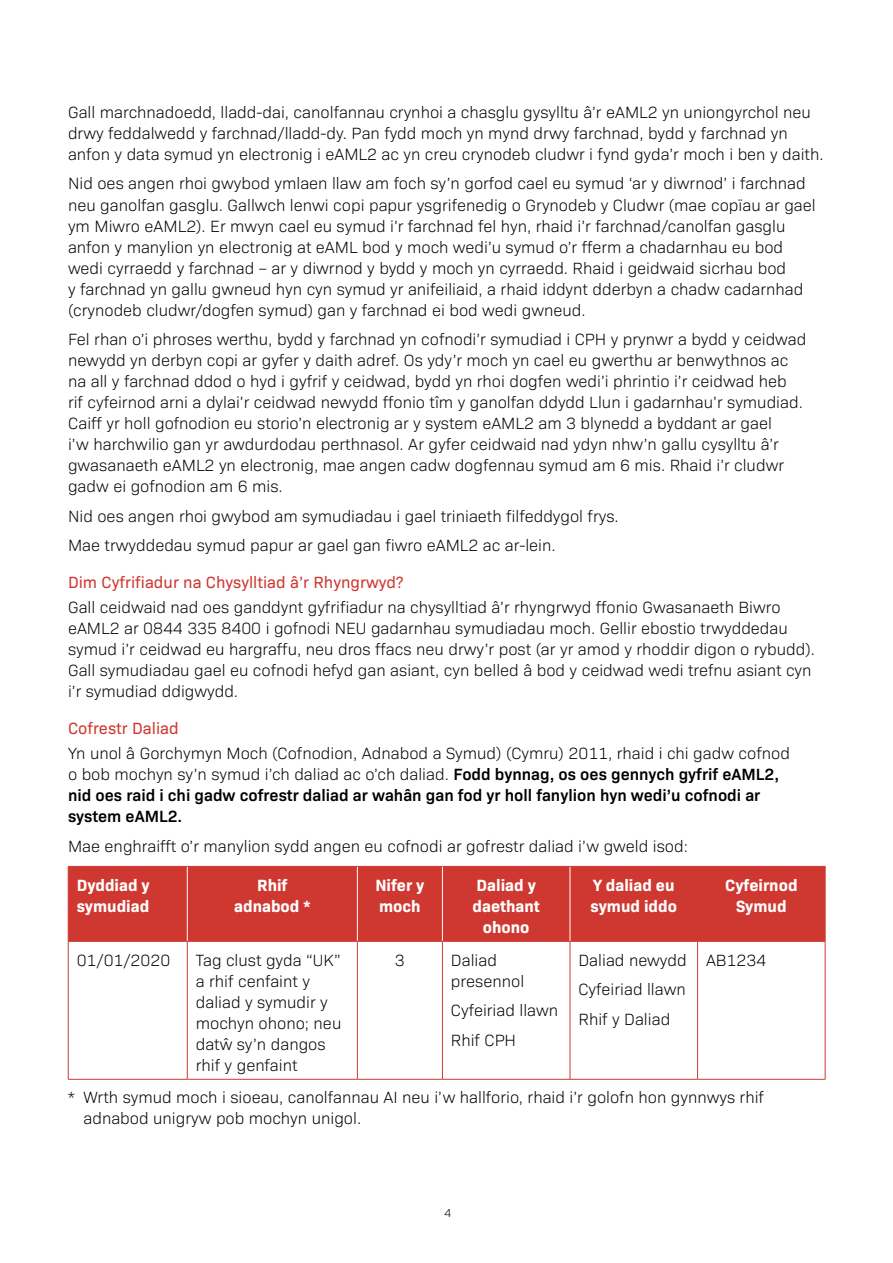
<style>
.page{position:relative;width:893px;height:1263px;background:#fff}
.page>*{position:absolute;margin:0;border:0;box-sizing:border-box;transform-origin:0 0}
.Body_Text{font:300 16.5px/21px "Bio Sans";color:#000}
.Body_Text-2{font:600 16.5px/21px "Bio Sans";color:#000}
.Table_Heading_Centre{font:700 16.5px/21px "Bio Sans";color:#fff;text-align:center}
.H3_Sub_Heading{font:16.5px "Bio Sans";color:#cf3830}
.Table_Heading{font:700 16.5px/21px "Bio Sans";color:#fff}
.t1{font:300 11.7px "Bio Sans";color:#000}
.s1{font-weight:300}
</style>
<div class="page">
<div style="left:69px;top:867px;width:756px;height:74px;background:#cf3830"></div>
<hr style="left:187px;top:866px;width:1px;height:75px;background:#fff">
<hr style="left:357px;top:866px;width:1px;height:75px;background:#fff">
<hr style="left:442px;top:866px;width:1px;height:75px;background:#fff">
<hr style="left:570px;top:866px;width:1px;height:75px;background:#fff">
<hr style="left:68px;top:866px;width:1px;height:75px;background:#cf3830">
<hr style="left:68px;top:866px;width:119px;height:1px;background:#cf3830">
<hr style="left:68px;top:941px;width:119px;height:1px;background:#cf3830">
<hr style="left:187px;top:866px;width:170px;height:1px;background:#cf3830">
<hr style="left:357px;top:866px;width:85px;height:1px;background:#cf3830">
<hr style="left:442px;top:866px;width:128px;height:1px;background:#cf3830">
<hr style="left:187px;top:941px;width:170px;height:1px;background:#cf3830">
<hr style="left:357px;top:941px;width:85px;height:1px;background:#cf3830">
<hr style="left:442px;top:941px;width:128px;height:1px;background:#cf3830">
<hr style="left:570px;top:866px;width:128px;height:1px;background:#cf3830">
<hr style="left:698px;top:866px;width:127px;height:1px;background:#cf3830">
<hr style="left:697px;top:866px;width:1px;height:75px;background:#cf3830">
<hr style="left:825px;top:866px;width:1px;height:75px;background:#cf3830">
<hr style="left:570px;top:941px;width:128px;height:1px;background:#cf3830">
<hr style="left:698px;top:941px;width:127px;height:1px;background:#cf3830">
<hr style="left:68px;top:941px;width:1px;height:138px;background:#cf3830">
<hr style="left:187px;top:941px;width:1px;height:138px;background:#cf3830">
<hr style="left:357px;top:941px;width:1px;height:138px;background:#cf3830">
<hr style="left:442px;top:941px;width:1px;height:138px;background:#cf3830">
<hr style="left:570px;top:941px;width:1px;height:138px;background:#cf3830">
<hr style="left:697px;top:941px;width:1px;height:138px;background:#cf3830">
<hr style="left:825px;top:941px;width:1px;height:138px;background:#cf3830">
<hr style="left:68px;top:1079px;width:119px;height:1px;background:#cf3830">
<hr style="left:187px;top:1079px;width:170px;height:1px;background:#cf3830">
<hr style="left:357px;top:1079px;width:85px;height:1px;background:#cf3830">
<hr style="left:442px;top:1079px;width:128px;height:1px;background:#cf3830">
<hr style="left:570px;top:1079px;width:128px;height:1px;background:#cf3830">
<hr style="left:698px;top:1079px;width:127px;height:1px;background:#cf3830">
<p class="Body_Text" style="left:68px;top:101px;width:757px">Gall marchnadoedd, lladd-dai, canolfannau crynhoi a chasglu gysylltu â’r eAML2 yn uniongyrchol neu drwy feddalwedd y farchnad/lladd-dy. Pan fydd moch yn mynd drwy farchnad, bydd y farchnad yn anfon y data symud yn electronig i eAML2 ac yn creu crynodeb cludwr i fynd gyda’r moch i ben y daith.</p>
<p class="Body_Text" style="left:68px;top:172px;width:749px">Nid oes angen rhoi gwybod ymlaen llaw am foch sy’n gorfod cael eu symud ‘ar y diwrnod’ i farchnad neu ganolfan gasglu. Gallwch lenwi copi papur ysgrifenedig o Grynodeb y Cludwr (mae copïau ar gael ym Miwro eAML2). Er mwyn cael eu symud i’r farchnad fel hyn, rhaid i’r farchnad/canolfan gasglu anfon y manylion yn electronig at eAML bod y moch wedi’u symud o’r fferm a chadarnhau eu bod wedi cyrraedd y farchnad – ar y diwrnod y bydd y moch yn cyrraedd. Rhaid i geidwaid sicrhau bod<br>y farchnad yn gallu gwneud hyn cyn symud yr anifeiliaid, a rhaid iddynt dderbyn a chadw cadarnhad (crynodeb cludwr/dogfen symud) gan y farchnad ei bod wedi gwneud.</p>
<p class="Body_Text" style="left:68px;top:328px;width:740px">Fel rhan o’i phroses werthu, bydd y farchnad yn cofnodi’r symudiad i CPH y prynwr a bydd y ceidwad newydd yn derbyn copi ar gyfer y daith adref. Os ydy’r moch yn cael eu gwerthu ar benwythnos ac na all y farchnad ddod o hyd i gyfrif y ceidwad, bydd yn rhoi dogfen wedi’i phrintio i’r ceidwad heb<br>rif cyfeirnod arni a dylai’r ceidwad newydd ffonio tîm y ganolfan ddydd Llun i gadarnhau’r symudiad.<br>Caiff yr holl gofnodion eu storio’n electronig ar y system eAML2 am 3 blynedd a byddant ar gael<br>i’w harchwilio gan yr awdurdodau perthnasol. Ar gyfer ceidwaid nad ydyn nhw’n gallu cysylltu â’r gwasanaeth eAML2 yn electronig, mae angen cadw dogfennau symud am 6 mis. Rhaid i’r cludwr gadw ei gofnodion am 6 mis.</p>
<p class="Body_Text" style="left:68px;top:504px;width:552px">Nid oes angen rhoi gwybod am symudiadau i gael triniaeth filfeddygol frys.</p>
<p class="Body_Text" style="left:68px;top:534px;width:489px">Mae trwyddedau symud papur ar gael gan fiwro eAML2 ac ar-lein.</p>
<h3 class="H3_Sub_Heading" style="left:68px;top:570px;width:337px">Dim Cyfrifiadur na Chysylltiad â’r Rhyngrwyd?</h3>
<p class="Body_Text" style="left:68px;top:596px;width:748px">Gall ceidwaid nad oes ganddynt gyfrifiadur na chysylltiad â’r rhyngrwyd ffonio Gwasanaeth Biwro eAML2 ar 0844 335 8400 i gofnodi NEU gadarnhau symudiadau moch. Gellir ebostio trwyddedau symud i’r ceidwad eu hargraffu, neu dros ffacs neu drwy’r post (ar yr amod y rhoddir digon o rybudd).<br>Gall symudiadau gael eu cofnodi hefyd gan asiant, cyn belled â bod y ceidwad wedi trefnu asiant cyn i’r symudiad ddigwydd.</p>
<h3 class="H3_Sub_Heading" style="left:68px;top:716px;width:112px">Cofrestr Daliad</h3>
<p class="Body_Text-2" style="left:68px;top:742px;width:723px"><span class="s1">Yn unol â Gorchymyn Moch (Cofnodion, Adnabod a Symud) (Cymru) 2011, rhaid i chi gadw cofnod o bob mochyn sy’n symud i’ch daliad ac o’ch daliad.</span> Fodd bynnag, os oes gennych gyfrif eAML2, nid oes raid i chi gadw cofrestr daliad ar wahân gan fod yr holl fanylion hyn wedi’u cofnodi ar system eAML2.</p>
<p class="Body_Text" style="left:68px;top:834px;width:621px">Mae enghraifft o’r manylion sydd angen eu cofnodi ar gofrestr daliad i’w gweld isod:</p>
<p class="Table_Heading" style="left:77px;top:873px;width:75px">Dyddiad y symudiad</p>
<p class="Table_Heading_Centre" style="left:234px;top:873px;width:78px">Rhif adnabod *</p>
<p class="Table_Heading_Centre" style="left:375px;top:873px;width:51px;text-align:left">Nifer y moch</p>
<p class="Table_Heading_Centre" style="left:473px;top:873px;width:69px">Daliad y daethant ohono</p>
<p class="Table_Heading_Centre" style="left:590px;top:873px;width:88px;text-align:left">Y daliad eu symud iddo</p>
<p class="Table_Heading_Centre" style="left:725px;top:873px;width:74px">Cyfeirnod<br>Symud</p>
<p class="Body_Text" style="left:77px;top:948px;width:95px">01/01/2020</p>
<p class="Body_Text" style="left:196px;top:948px;width:147px">Tag clust gyda “UK” a rhif cenfaint y daliad y symudir y mochyn ohono; neu datŵ sy’n dangos rhif y genfaint</p>
<p class="Body_Text" style="left:395px;top:948px;width:11px">3</p>
<p class="Body_Text" style="left:451px;top:948px;width:75px">Daliad presennol</p>
<p class="Body_Text" style="left:578px;top:948px;width:110px">Daliad newydd</p>
<p class="Body_Text" style="left:578px;top:978px;width:109px">Cyfeiriad llawn</p>
<p class="Body_Text" style="left:578px;top:1007px;width:93px">Rhif y Daliad</p>
<p class="Body_Text" style="left:706px;top:948px;width:62px">AB1234</p>
<p class="Body_Text" style="left:451px;top:999px;width:109px">Cyfeiriad llawn</p>
<p class="Body_Text" style="left:451px;top:1028px;width:67px">Rhif CPH</p>
<p class="Body_Text" style="left:83px;top:1085px;width:682px;text-indent:-15px">* Wrth symud moch i sioeau, canolfannau AI neu i’w hallforio, rhaid i’r golofn hon gynnwys rhif adnabod unigryw pob mochyn unigol.</p>
<p class="t1" style="left:444px;top:1204px;width:9px">4</p>
</div>
